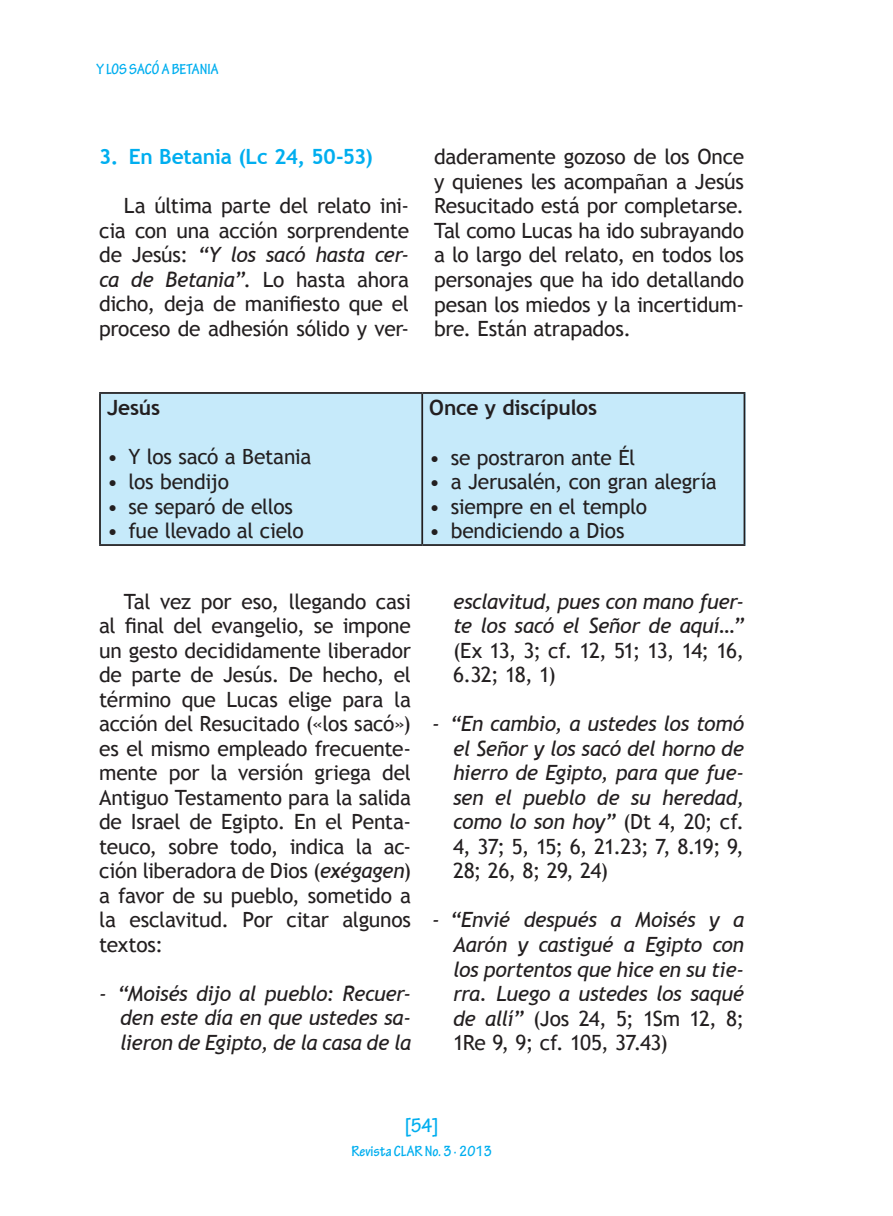
<style>
.page{position:relative;width:893px;height:1216px;background:#fff}
.page>*{position:absolute;margin:0;border:0;box-sizing:border-box;transform-origin:0 0}
.t1{font:21px/24.5px "Trebuchet MS";letter-spacing:-.015em;color:#231f20;text-align:justify}
.t2{font:italic 21px/24.5px "Trebuchet MS";letter-spacing:-.02em;color:#231f20;text-align:justify}
.t3{font:21px/24.5px "Trebuchet MS";letter-spacing:-.06em;color:#231f20}
.t4{font:700 21px "Trebuchet MS";letter-spacing:-.015em;color:#00aeef}
.t5{font:700 21px "Trebuchet MS";letter-spacing:-.005em;color:#231f20}
.t6{font:700 condensed 21px "Tekton Pro";color:#00aeef}
.t7{font:700 condensed 15.75px "Tekton Pro";color:#00aeef}
.s1{font-style:italic}
.s2{font-style:normal}
</style>
<div class="page">
<div style="left:99px;top:392px;width:646px;height:154px;background:#c6eafa"></div>
<hr style="left:99px;top:392px;width:323px;height:2px;background:#231f20">
<hr style="left:99px;top:394px;width:2px;height:150px;background:#231f20">
<hr style="left:422px;top:392px;width:323px;height:2px;background:#231f20">
<hr style="left:421px;top:394px;width:2px;height:150px;background:#231f20">
<hr style="left:744px;top:394px;width:1px;height:150px;background:#231f20">
<hr style="left:99px;top:544px;width:323px;height:2px;background:#231f20">
<hr style="left:422px;top:544px;width:323px;height:2px;background:#231f20">
<p class="t7" style="left:97px;top:60px;width:123px">Y LOS SACÓ A BETANIA</p>
<p class="t4" style="left:99px;top:144px;width:275px">3. En Betania (Lc 24, 50-53)</p>
<p class="t1" style="left:99px;top:194px;width:312px;text-indent:25px">La última parte del relato ini&shy;cia con una acción sorprendente de Jesús: <span class="s1">“Y los sacó hasta cer&shy;ca de Betania”</span>. Lo hasta ahora dicho, deja de manifiesto que el proceso de adhesión sólido y ver-</p>
<p class="t1" style="left:434px;top:145px;width:312px">daderamente gozoso de los Once y quienes les acompañan a Jesús Resucitado está por completarse.<br>Tal como Lucas ha ido subrayando a lo largo del relato, en todos los personajes que ha ido detallando pesan los miedos y la incertidum&shy;bre. Están atrapados.</p>
<p class="t5" style="left:107px;top:395px;width:55px">Jesús</p>
<p class="t1" style="left:107px;top:445px;width:206px">• Y los sacó a Betania</p>
<p class="t1" style="left:107px;top:469px;width:123px">• los bendijo</p>
<p class="t1" style="left:107px;top:494px;width:188px">• se separó de ellos</p>
<p class="t1" style="left:107px;top:518px;width:198px">• fue llevado al cielo</p>
<p class="t5" style="left:429px;top:395px;width:169px">Once y discípulos</p>
<p class="t1" style="left:429px;top:445px;width:208px">• se postraron ante Él</p>
<p class="t1" style="left:429px;top:469px;width:289px">• a Jerusalén, con gran alegría</p>
<p class="t1" style="left:429px;top:494px;width:219px">• siempre en el templo</p>
<p class="t1" style="left:429px;top:518px;width:197px">• bendiciendo a Dios</p>
<p class="t1" style="left:99px;top:589px;width:313px;text-indent:25px">Tal vez por eso, llegando casi al final del evangelio, se impone un gesto decididamente liberador de parte de Jesús. De hecho, el término que Lucas elige para la acción del Resucitado («los sacó») es el mismo empleado frecuente&shy;mente por la versión griega del Antiguo Testamento para la salida de Israel de Egipto. En el Penta&shy;teuco, sobre todo, indica la ac&shy;ción liberadora de Dios (<span class="s1">exégagen</span>) a favor de su pueblo, sometido a la esclavitud. Por citar algunos textos:</p>
<p class="t2" style="left:120px;top:981px;width:292px;text-indent:-21px">- “Moisés dijo al pueblo: Recuer&shy;den este día en que ustedes sa&shy;lieron de Egipto, de la casa de la</p>
<p class="t2" style="left:453px;top:589px;width:292px">esclavitud, pues con mano fuer&shy;te los sacó el Señor de aquí…”</p>
<p class="t3" style="left:453px;top:638px;width:292px">(Ex 13, 3; cf. 12, 51; 13, 14; 16,<br>6.32; 18, 1)</p>
<p class="t2" style="left:453px;top:711px;width:292px;text-indent:-21px">- “En cambio, a ustedes los tomó el Señor y los sacó del horno de hierro de Egipto, para que fue&shy;sen el pueblo de su heredad, como lo son hoy” <span class="s2">(Dt 4, 20; cf.<br>4, 37; 5, 15; 6, 21.23; 7, 8.19; 9, 28; 26, 8; 29, 24)</span></p>
<p class="t2" style="left:453px;top:908px;width:292px;text-indent:-21px">- “Envié después a Moisés y a Aarón y castigué a Egipto con los portentos que hice en su tie&shy;rra. Luego a ustedes los saqué de allí” <span class="s2">(Jos 24, 5; 1Sm 12, 8; 1Re 9, 9; cf. 105, 37.43)</span></p>
<p class="t6" style="left:405px;top:1112px;width:35px">[54]</p>
<p class="t7" style="left:351px;top:1141px;width:142px">Revista CLAR No. 3 · 2013</p>
</div>
